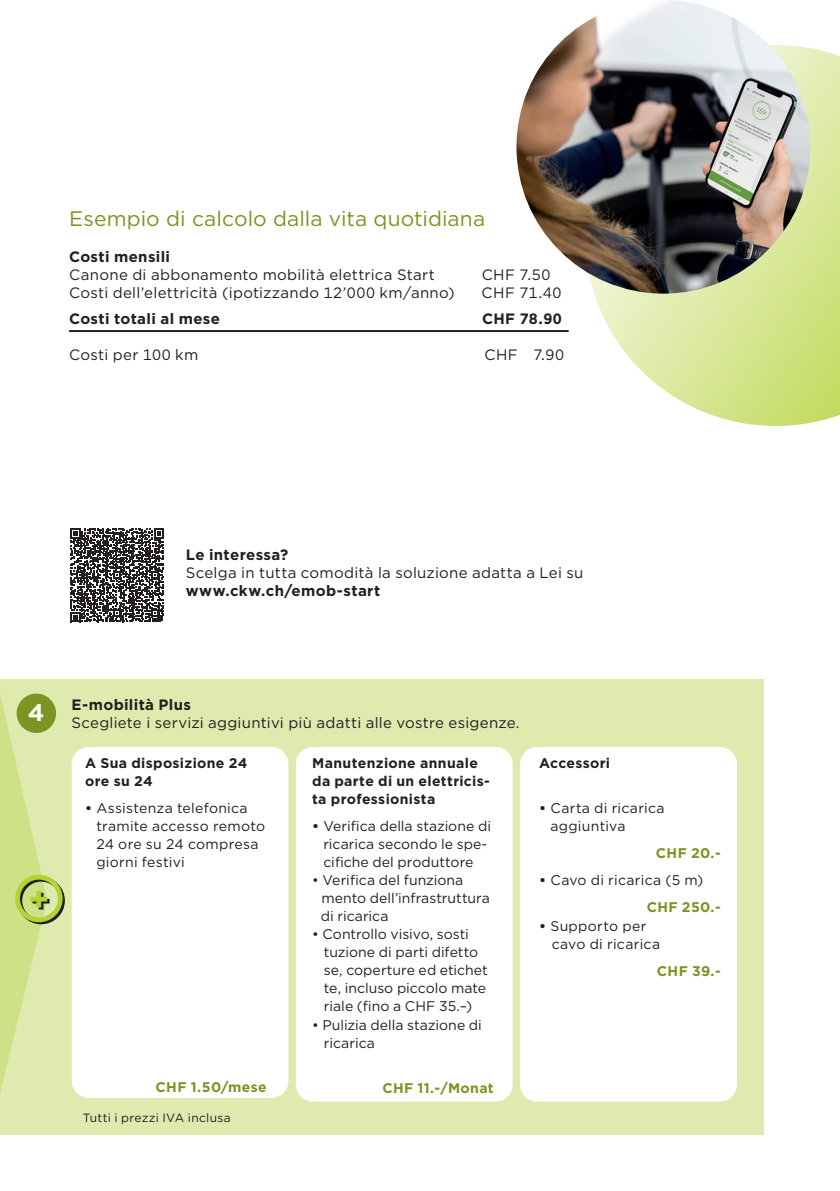
<style>
.page{position:relative;width:840px;height:1191px;background:#fff}
.page>*{position:absolute;margin:0;border:0;box-sizing:border-box;transform-origin:0 0}
.t1{font:700 33.6px "Gotham";color:#b3d234}
.t2{font:700 24px "Gotham";color:#fffef4}
.t3{font:21px "Gotham";color:#7a9522}
.t4{font:15px "Gotham";letter-spacing:.02em;color:#231f20}
.t5{font:700 15px "Gotham";letter-spacing:.02em;color:#231f20}
.t6{font:14px/18px "Gotham";letter-spacing:.005em;color:#231f20}
.t7{font:700 14px/18px "Gotham";letter-spacing:.025em;color:#231f20}
.t8{font:700 14px "Gotham";letter-spacing:.02em;color:#7a9522}
.t9{font:14px/18px "Gotham";letter-spacing:.025em;color:#231f20}
.t10{font:12px "Gotham";letter-spacing:.025em;color:#231f20}
.s1{font-weight:700}
.s2{font-weight:700;color:#7a9522}
</style>
<div class="page">
<svg style="left:589px;top:45px;width:250px;height:381px"></svg>
<div style="left:0;top:679px;width:763px;height:455px;background:#deeaae"></div>
<svg style="left:70px;top:528px;width:94px;height:94px"></svg>
<svg style="left:0;top:694px;width:47px;height:398px"></svg>
<div style="left:72px;top:747px;width:216px;height:351px;background:#fff;border-radius:17px"></div>
<div style="left:296px;top:747px;width:216px;height:354px;background:#fff;border-radius:17px"></div>
<div style="left:519px;top:747px;width:217px;height:354px;background:#fff;border-radius:17px"></div>
<img style="left:516px;top:0;width:293px;height:294px;border-radius:147px">
<hr style="left:69px;top:330px;width:499px;height:2px;background:#231f20">
<div style="left:17px;top:877px;width:48px;height:47px;border:5px solid #231f20;border-radius:50%"></div>
<div style="left:15px;top:874px;width:48px;height:48px;border:5px solid #b3d234;border-radius:50%"></div>
<div style="left:17px;top:693px;width:39px;height:40px;background:#7a9522;border-radius:50%"></div>
<h3 class="t3" style="left:69px;top:205px;width:417px">Esempio di calcolo dalla vita quotidiana</h3>
<p class="t5" style="left:69px;top:247px;width:102px">Costi mensili</p>
<p class="t4" style="left:69px;top:265px;width:367px">Canone di abbonamento mobilità elettrica Start</p>
<p class="t4" style="left:481px;top:265px;width:70px">CHF 7.50</p>
<p class="t4" style="left:69px;top:283px;width:387px">Costi dell’elettricità (ipotizzando 12’000 km/anno)</p>
<p class="t4" style="left:481px;top:283px;width:81px">CHF 71.40</p>
<p class="t5" style="left:69px;top:309px;width:152px">Costi totali al mese</p>
<p class="t5" style="left:482px;top:309px;width:81px">CHF 78.90</p>
<p class="t4" style="left:69px;top:345px;width:130px">Costi per 100 km</p>
<p class="t4" style="left:484px;top:345px;width:81px">CHF 7.90</p>
<p class="t5" style="left:186px;top:544px;width:104px">Le interessa?</p>
<p class="t4" style="left:186px;top:563px;width:399px">Scelga in tutta comodità la soluzione adatta a Lei su</p>
<p class="t5" style="left:186px;top:580px;width:196px">www.ckw.ch/emob-start</p>
<h2 class="t2" style="left:28px;top:697px;width:18px">4</h2>
<h1 class="t1" style="left:28px;top:876px;width:23px">+</h1>
<p class="t5" style="left:71px;top:694px;width:121px">E-mobilità Plus</p>
<p class="t4" style="left:71px;top:713px;width:449px">Scegliete i servizi aggiuntivi più adatti alle vostre esigenze.</p>
<p class="t7" style="left:85px;top:754px;width:164px">A Sua disposizione 24 ore su 24</p>
<p class="t6" style="left:96px;top:799px;width:170px;text-indent:-11px"><span class="s1">•</span> Assistenza telefonica tramite accesso remoto<br>24 ore su 24 compresa giorni festivi</p>
<p class="t8" style="left:155px;top:1078px;width:112px">CHF 1.50/mese</p>
<p class="t10" style="left:83px;top:1110px;width:149px">Tutti i prezzi IVA inclusa</p>
<p class="t7" style="left:312px;top:754px;width:179px">Manutenzione annuale da parte di un elettricis&shy;ta professionista</p>
<p class="t6" style="left:312px;top:817px;width:180px;text-align:center"><span class="s1">•</span> Verifica della stazione di ricarica secondo le spe&shy;cifiche del produttore</p>
<p class="t6" style="left:320px;top:871px;width:170px;text-indent:-9px">• Verifica del funziona mento dell’infrastruttura di ricarica</p>
<p class="t6" style="left:324px;top:925px;width:165px;text-indent:-12px">• Controllo visivo, sosti tuzione di parti difetto se, coperture ed etichet te, incluso piccolo mate riale (fino a CHF 35.–)</p>
<p class="t6" style="left:324px;top:1015px;width:159px;text-indent:-12px">• Pulizia della stazione di ricarica</p>
<p class="t8" style="left:382px;top:1078px;width:113px">CHF 11.-/Monat</p>
<p class="t7" style="left:539px;top:754px;width:72px">Accessori</p>
<p class="t6" style="left:550px;top:799px;width:116px;text-indent:-11px"><span class="s1">•</span> Carta di ricarica aggiuntiva</p>
<p class="t8" style="left:655px;top:844px;width:66px">CHF 20.-</p>
<p class="t6" style="left:646px;top:866px;width:75px;line-height:27px;text-indent:-107px"><span class="s1">•</span> Cavo di ricarica (5 m)<br><span class="s2">CHF 250.-</span></p>
<p class="t9" style="left:551px;top:916px;width:110px;text-indent:-13px"><span class="s1">•</span> Supporto per cavo di ricarica</p>
<p class="t8" style="left:656px;top:961px;width:65px">CHF 39.-</p>
</div>
